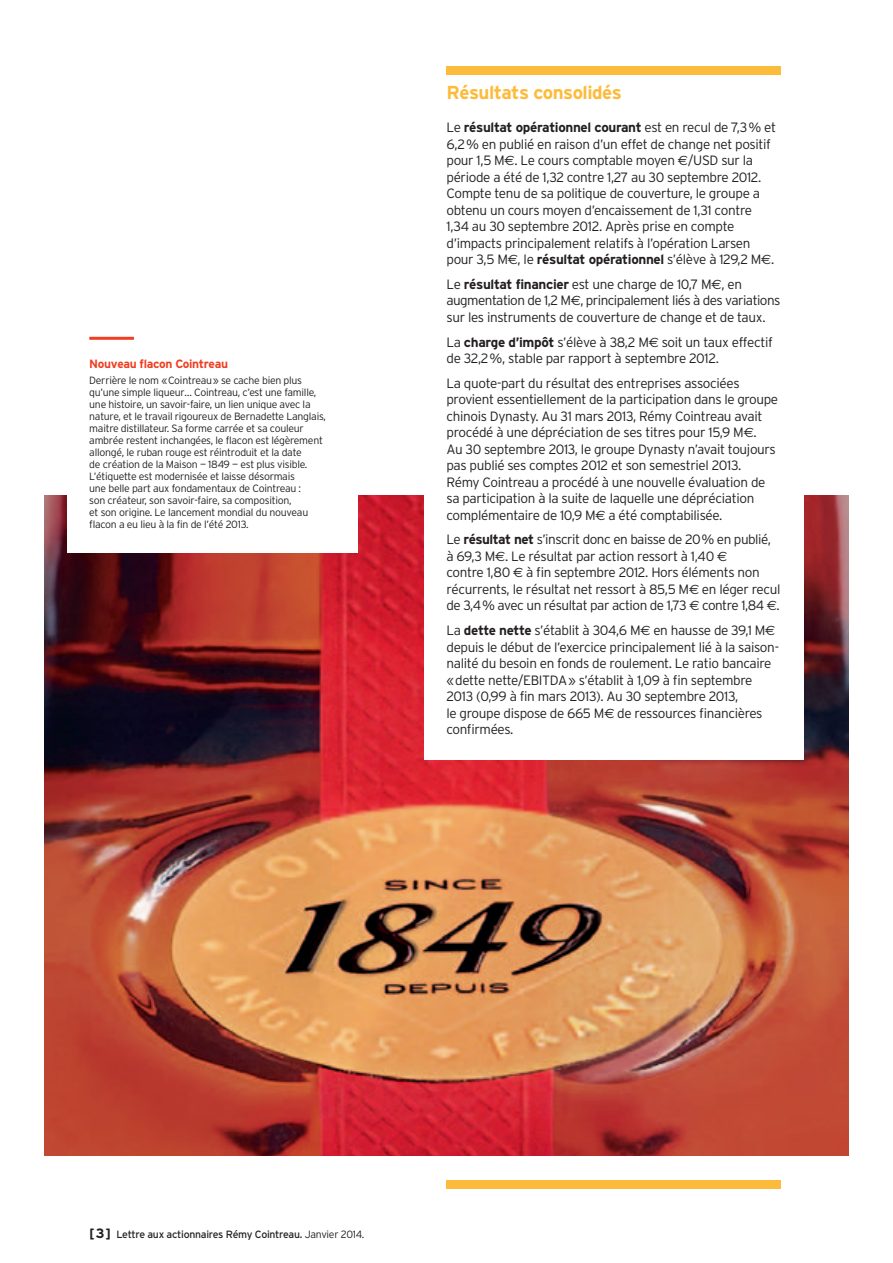
<style>
.page{position:relative;width:893px;height:1263px;background:#fff}
.page>*{position:absolute;margin:0;border:0;box-sizing:border-box;transform-origin:0 0}
.t1{font:700 18.75px "Interstate";letter-spacing:-.025em;color:#fdbb3b}
.t2{font:300 13.5px/16.5px "Interstate";letter-spacing:-.025em;color:#231f20}
.t3{font:700 12px "Interstate";letter-spacing:-.025em;color:#ef3e22}
.t4{font:300 10.5px/12px "Interstate";letter-spacing:-.025em;color:#231f20}
.t5{font:10.5px "Interstate";letter-spacing:-.025em;color:#231f20}
.s1{font-weight:700}
.s2{font-family:"Euro Sans";font-weight:400}
.s3{font-weight:700;font-size:13.5px}
.s4{font-weight:300}
</style>
<div class="page">
<img style="left:45px;top:495px;width:803px;height:660px">
<div style="left:446px;top:1180px;width:335px;height:8px;background:#fdbb3b"></div>
<div style="left:424px;top:99px;width:380px;height:660px;background:#fff"></div>
<div style="left:446px;top:66px;width:335px;height:8px;background:#fdbb3b"></div>
<div style="left:67px;top:338px;width:290px;height:215px;background:#fff"></div>
<hr style="left:89px;top:337px;width:45px;height:3px;background:#ef3e22">
<p class="t3" style="left:89px;top:359px;width:140px">Nouveau flacon Cointreau</p>
<p class="t4" style="left:89px;top:375px;width:238px">Derrière le nom « Cointreau » se cache bien plus qu’une simple liqueur… Cointreau, c’est une famille, une histoire, un savoir-faire, un lien unique avec la nature, et le travail rigoureux de Bernadette Langlais, maitre distillateur. Sa forme carrée et sa couleur ambrée restent inchangées, le flacon est légèrement allongé, le ruban rouge est réintroduit et la date<br>de création de la Maison — 1849 — est plus visible.<br>L’étiquette est modernisée et laisse désormais<br>une belle part aux fondamentaux de Cointreau :<br>son créateur, son savoir-faire, sa composition,<br>et son origine. Le lancement mondial du nouveau flacon a eu lieu à la fin de l’été 2013.</p>
<h1 class="t1" style="left:446px;top:85px;width:177px">Résultats consolidés</h1>
<p class="t2" style="left:446px;top:120px;width:331px">Le <span class="s1">résultat opérationnel courant</span> est en recul de 7,3% et 6,2% en publié en raison d’un effet de change net positif pour 1,5 M<span class="s2">€</span>. Le cours comptable moyen <span class="s2">€</span>/USD sur la période a été de 1,32 contre 1,27 au 30 septembre 2012.<br>Compte tenu de sa politique de couverture, le groupe a obtenu un cours moyen d’encaissement de 1,31 contre 1,34 au 30 septembre 2012. Après prise en compte d’impacts principalement relatifs à l’opération Larsen pour 3,5 M<span class="s2">€</span>, le <span class="s1">résultat opérationnel</span> s’élève à 129,2 M<span class="s2">€</span>.</p>
<p class="t2" style="left:446px;top:277px;width:335px">Le <span class="s1">résultat financier</span> est une charge de 10,7 M<span class="s2">€</span>, en augmentation de 1,2 M<span class="s2">€</span>, principalement liés à des variations sur les instruments de couverture de change et de taux.</p>
<p class="t2" style="left:446px;top:335px;width:328px">La <span class="s1">charge d’impôt</span> s’élève à 38,2 M<span class="s2">€</span> soit un taux effectif de 32,2%, stable par rapport à septembre 2012.</p>
<p class="t2" style="left:446px;top:376px;width:333px">La quote-part du résultat des entreprises associées provient essentiellement de la participation dans le groupe chinois Dynasty. Au 31 mars 2013, Rémy Cointreau avait procédé à une dépréciation de ses titres pour 15,9 M<span class="s2">€</span>.<br>Au 30 septembre 2013, le groupe Dynasty n’avait toujours pas publié ses comptes 2012 et son semestriel 2013.<br>Rémy Cointreau a procédé à une nouvelle évaluation de sa participation à la suite de laquelle une dépréciation complémentaire de 10,9 M<span class="s2">€</span> a été comptabilisée.</p>
<p class="t2" style="left:446px;top:533px;width:336px">Le <span class="s1">résultat net</span> s’inscrit donc en baisse de 20% en publié, à 69,3 M<span class="s2">€</span>. Le résultat par action ressort à 1,40 <span class="s2">€<br></span>contre 1,80 <span class="s2">€</span> à fin septembre 2012. Hors éléments non récurrents, le résultat net ressort à 85,5 M<span class="s2">€</span> en léger recul de 3,4% avec un résultat par action de 1,73 <span class="s2">€</span> contre 1,84 <span class="s2">€</span>.</p>
<p class="t2" style="left:446px;top:623px;width:334px">La <span class="s1">dette nette</span> s’établit à 304,6 M<span class="s2">€</span> en hausse de 39,1 M<span class="s2">€ </span>depuis le début de l’exercice principalement lié à la saison - nalité du besoin en fonds de roulement. Le ratio bancaire «dette nette/EBITDA» s’établit à 1,09 à fin septembre 2013 (0,99 à fin mars 2013). Au 30 septembre 2013,<br>le groupe dispose de 665 M<span class="s2">€</span> de ressources financières confirmées.</p>
<p class="t5" style="left:89px;top:1230px;width:277px"><span class="s3">[3]</span> Lettre aux actionnaires Rémy Cointreau. <span class="s4">Janvier 2014.</span></p>
</div>
